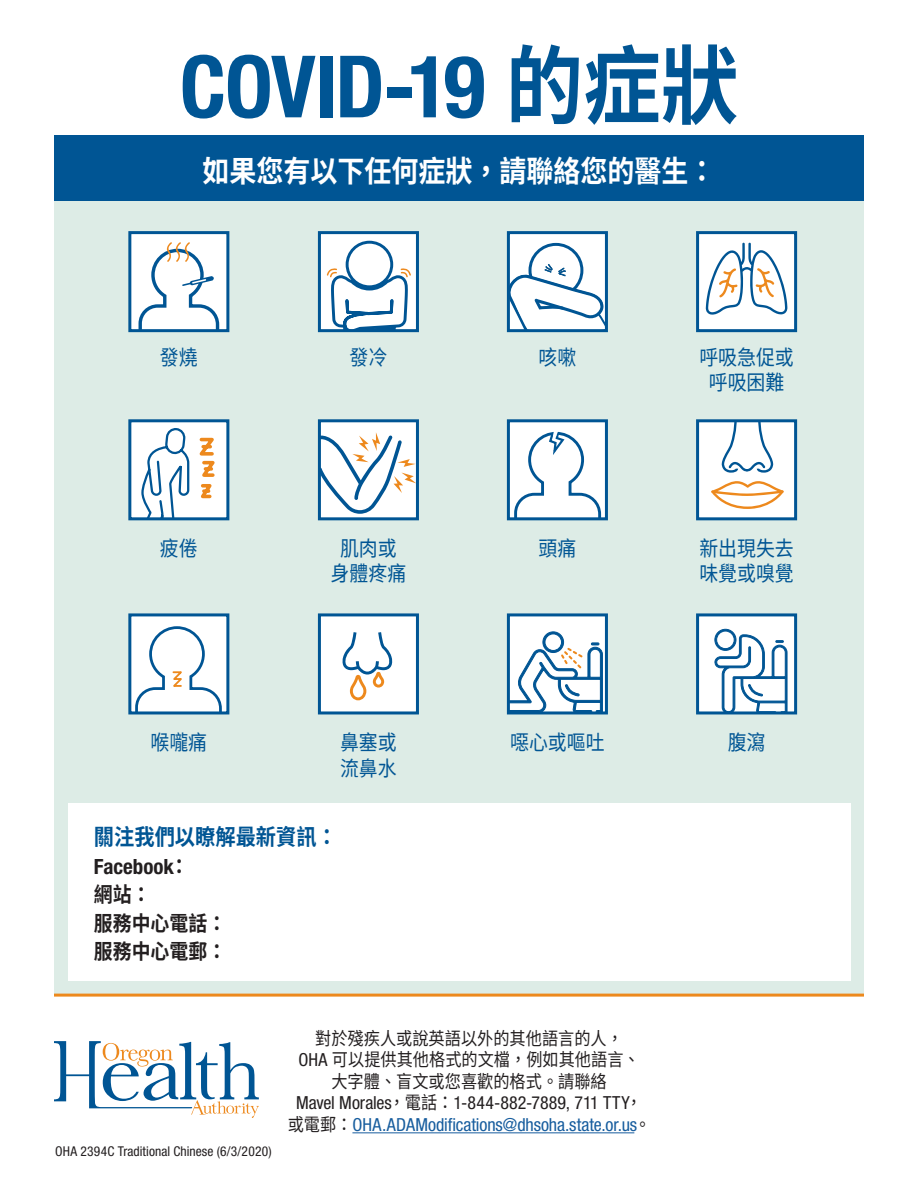
<style>
.page{position:relative;width:918px;height:1188px;background:#fff}
.page>*{position:absolute;margin:0;border:0;box-sizing:border-box;transform-origin:0 0}
.t1{font:700 condensed 86.1px "Helvetica Neue LT Std";letter-spacing:-.02em;color:#005594}
.t2{font:700 30px "Noto Sans CJ Ktc";color:#fff;scale:.9 1}
.t3{font:700 22.5px "Noto Sans CJ Ktc";color:#005594;scale:.9 1}
.t4{font:21px/25.5px "Noto Sans CJ Ktc";color:#005594;scale:.9 1}
.t5{font:700 21px/28.5px "Noto Sans CJ Ktc";color:#231f20;scale:.9 1}
.t6{font:700 condensed 21px "Helvetica Neue LT Std";color:#231f20}
.t7{font:condensed 18px/21.6px "Helvetica Neue LT Std";letter-spacing:-.005em;color:#175d9e;text-align:center}
.t8{font:18px/21.6px "Noto Sans CJ Ktc";color:#231f20;text-align:center;scale:.9 1}
.t9{font:condensed 13.5px "Helvetica Neue LT Std";letter-spacing:.01em;color:#231f20}
.s1{font-family:"Noto Sans CJ Ktc";font-stretch:normal}
.s2{font-family:"Helvetica Neue LT Std";font-stretch:condensed}
.s3{color:#231f20}
.s4{font-family:"Noto Sans CJ Ktc";font-stretch:normal;color:#231f20}
</style>
<div class="page">
<div style="left:54px;top:136px;width:810px;height:858px;background:#ddece6"></div>
<svg style="left:54px;top:1041px;width:205px;height:77px"></svg>
<hr style="left:352px;top:1132px;width:282px;height:1px;background:#175d9e">
<div style="left:68px;top:804px;width:782px;height:177px;background:#fff"></div>
<hr style="left:54px;top:994px;width:810px;height:3px;background:#ed891d">
<div style="left:319px;top:421px;width:98px;height:98px;background:#fff"></div>
<svg style="left:322px;top:432px;width:93px;height:82px"></svg>
<div style="left:318px;top:419px;width:101px;height:101px;border:3px solid #005594"></div>
<div style="left:508px;top:233px;width:98px;height:98px;background:#fff"></div>
<div style="left:529px;top:243px;width:54px;height:55px;border:3px solid #005594;border-radius:50%"></div>
<div style="left:507px;top:231px;width:101px;height:101px;border:3px solid #005594"></div>
<div style="left:508px;top:421px;width:98px;height:98px;background:#fff"></div>
<svg style="left:514px;top:431px;width:88px;height:85px"></svg>
<div style="left:507px;top:419px;width:101px;height:101px;border:3px solid #005594"></div>
<div style="left:319px;top:615px;width:98px;height:98px;background:#fff"></div>
<svg style="left:342px;top:632px;width:50px;height:68px"></svg>
<div style="left:318px;top:613px;width:101px;height:101px;border:3px solid #005594"></div>
<div style="left:698px;top:233px;width:98px;height:98px;background:#fff"></div>
<svg style="left:706px;top:243px;width:81px;height:72px"></svg>
<div style="left:696px;top:231px;width:101px;height:101px;border:3px solid #005594"></div>
<div style="left:130px;top:233px;width:98px;height:98px;background:#fff"></div>
<svg style="left:138px;top:242px;width:82px;height:86px"></svg>
<div style="left:128px;top:231px;width:101px;height:101px;border:3px solid #005594"></div>
<div style="left:508px;top:615px;width:98px;height:98px;background:#fff"></div>
<svg style="left:511px;top:631px;width:92px;height:79px"></svg>
<div style="left:507px;top:613px;width:101px;height:101px;border:3px solid #005594"></div>
<div style="left:698px;top:615px;width:98px;height:98px;background:#fff"></div>
<svg style="left:714px;top:629px;width:74px;height:81px"></svg>
<div style="left:696px;top:613px;width:101px;height:101px;border:3px solid #005594"></div>
<div style="left:130px;top:615px;width:98px;height:98px;background:#fff"></div>
<svg style="left:135px;top:626px;width:87px;height:84px"></svg>
<div style="left:128px;top:613px;width:101px;height:101px;border:3px solid #005594"></div>
<div style="left:698px;top:421px;width:98px;height:98px;background:#fff"></div>
<svg style="left:722px;top:423px;width:51px;height:50px"></svg>
<svg style="left:711px;top:481px;width:73px;height:28px"></svg>
<div style="left:696px;top:419px;width:101px;height:101px;border:3px solid #005594"></div>
<div style="left:319px;top:233px;width:98px;height:98px;background:#fff"></div>
<svg style="left:326px;top:240px;width:85px;height:88px"></svg>
<div style="left:318px;top:231px;width:101px;height:101px;border:3px solid #005594"></div>
<div style="left:130px;top:421px;width:98px;height:98px;background:#fff"></div>
<svg style="left:141px;top:428px;width:74px;height:88px"></svg>
<div style="left:128px;top:419px;width:101px;height:101px;border:3px solid #005594"></div>
<svg style="left:508px;top:260px;width:98px;height:71px"></svg>
<div style="left:54px;top:135px;width:810px;height:66px;background:#005594"></div>
<h1 class="t1" style="left:180px;top:35px;width:560px">COVID-19 <span class="s1">的症狀</span></h1>
<h2 class="t2" style="left:202px;top:154px;width:571px">如果您有以下任何症狀，請聯絡您的醫生：</h2>
<p class="t4" style="left:160px;top:345px;width:44px">發燒</p>
<p class="t4" style="left:160px;top:536px;width:44px">疲倦</p>
<p class="t4" style="left:350px;top:345px;width:43px">發冷</p>
<p class="t4" style="left:331px;top:536px;width:86px;text-align:center">肌肉或身體疼痛</p>
<p class="t4" style="left:539px;top:345px;width:44px">咳嗽</p>
<p class="t4" style="left:539px;top:536px;width:44px">頭痛</p>
<p class="t4" style="left:699px;top:345px;width:107px;text-align:center">呼吸急促或呼吸困難</p>
<p class="t4" style="left:699px;top:536px;width:107px">新出現失去味覺或嗅覺</p>
<p class="t4" style="left:151px;top:730px;width:65px">喉嚨痛</p>
<p class="t4" style="left:340px;top:730px;width:65px">鼻塞或流鼻水</p>
<p class="t3" style="left:94px;top:824px;width:271px">關注我們以瞭解最新資訊：</p>
<p class="t6" style="left:94px;top:854px;width:96px">Facebook<span class="s1">：</span></p>
<p class="t5" style="left:94px;top:881px;width:148px">網站：<br>服務中心電話：服務中心電郵：</p>
<p class="t4" style="left:510px;top:730px;width:106px">噁心或嘔吐</p>
<p class="t9" style="left:55px;top:1144px;width:218px">OHA 2394C Traditional Chinese (6/3/2020)</p>
<p class="t8" style="left:298px;top:1028px;width:381px">對於殘疾人或說英語以外的其他語言的人，<br><span class="s2">OHA</span> 可以提供其他格式的文檔，例如其他語言、大字體、盲文或您喜歡的格式。請聯絡</p>
<p class="t7" style="left:288px;top:1092px;width:364px"><span class="s3">Mavel Morales</span><span class="s4">，電話：</span><span class="s3">1-844-882-7889, 711 TTY</span><span class="s4">，或電郵：</span>OHA.ADAModifications@dhsoha.state.or.us<span class="s4">。</span></p>
<p class="t4" style="left:728px;top:730px;width:44px">腹瀉</p>
</div>
